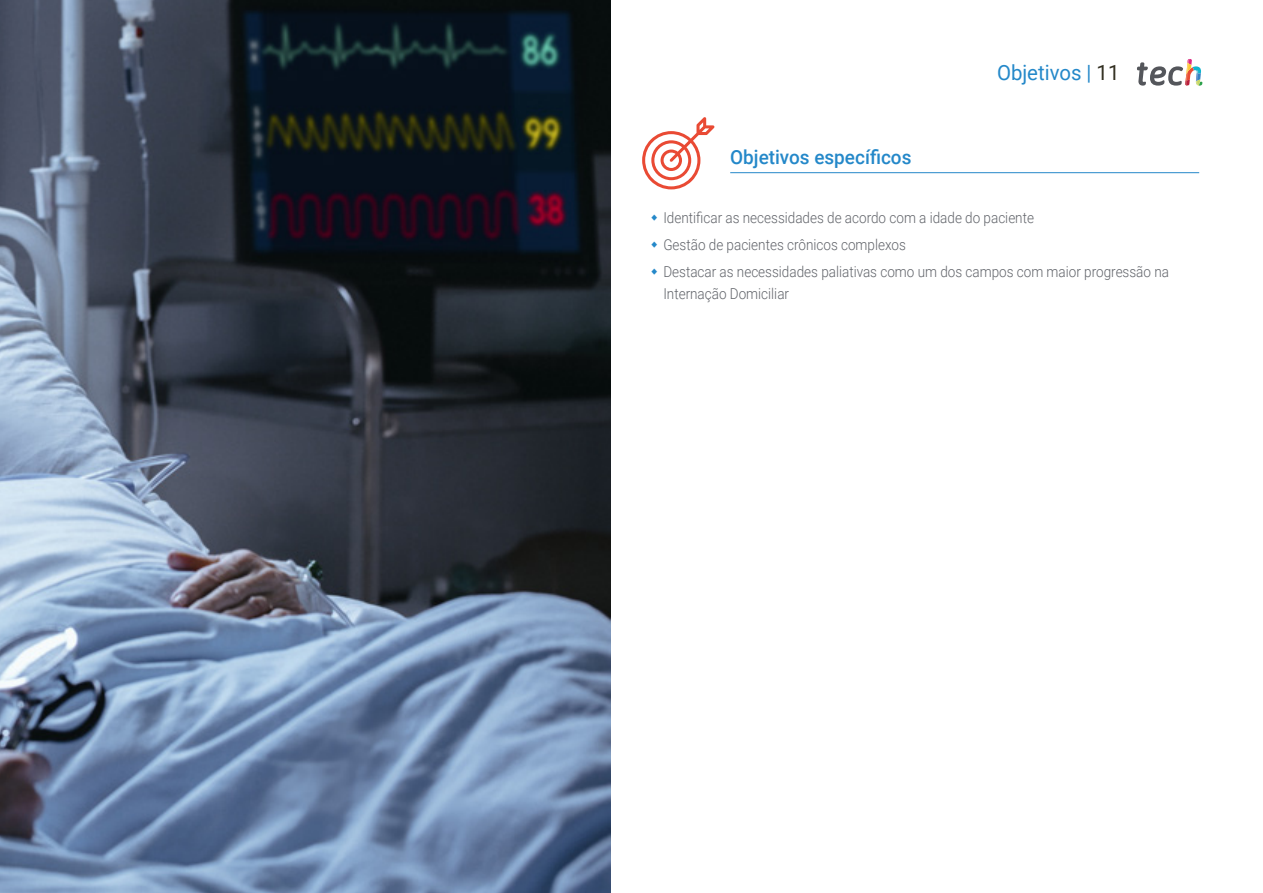
<style>
.page{position:relative;width:1263px;height:893px;background:#fff}
.page>*{position:absolute;margin:0;border:0;box-sizing:border-box;transform-origin:0 0}
.t1{font:21px "Roboto";color:#2488c9}
.t2{font:500 19.5px "Roboto";color:#2488c9}
.t3{font:300 15px/26.7px "Roboto";color:#61646a;scale:.9 1}
.s1{color:#312e20}
</style>
<div class="page">
<hr style="left:730px;top:172px;width:469px;height:1px;background:#2488c9">
<svg style="left:642px;top:117px;width:72px;height:72px"></svg>
<img style="left:0;top:0;width:610px;height:893px">
<svg style="left:1137px;top:59px;width:65px;height:27px"></svg>
<h2 class="t2" style="left:730px;top:144px;width:183px">Objetivos específicos</h2>
<h1 class="t1" style="left:997px;top:57px;width:124px">Objetivos | <span class="s1">11</span></h1>
<p class="t3" style="left:663px;top:204px;width:563px">Identificar as necessidades de acordo com a idade do paciente<br>Gestão de pacientes crônicos complexos<br>Destacar as necessidades paliativas como um dos campos com maior progressão na</p>
<p class="t3" style="left:663px;top:280px;width:141px">Internação Domiciliar</p>
</div>
